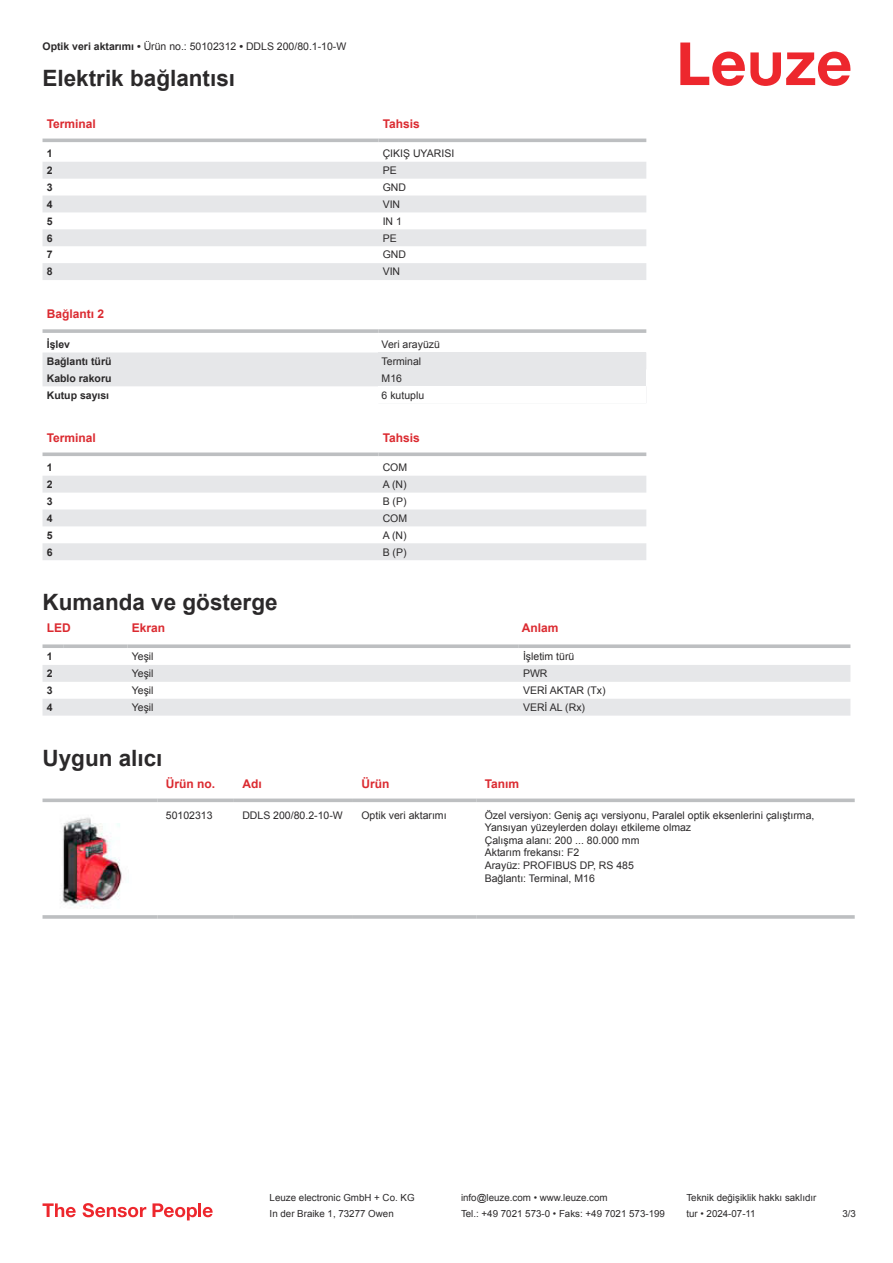
<style>
.page{position:relative;width:893px;height:1263px;background:#fff}
.page>*{position:absolute;margin:0;border:0;box-sizing:border-box;transform-origin:0 0}
.t1{font:700 22.5px "Arial";color:#2b292a}
.t2{font:700 12px "Arial";color:#db2a30}
.t3{font:10.5px/12.6px "Arial";color:#2b292a}
.t4{font:700 10.5px "Arial";color:#2b292a}
.t5{font:9.75px "Arial";color:#2b292a}
.s1{font-weight:700}
</style>
<div class="page">
<svg style="left:680px;top:43px;width:170px;height:43px"></svg>
<svg style="left:43px;top:138px;width:603px;height:1px"></svg>
<svg style="left:43px;top:162px;width:603px;height:118px;fill:#e6e7e9"></svg>
<hr style="left:43px;top:139px;width:335px;height:3px;background:#bdbfc1">
<hr style="left:378px;top:139px;width:268px;height:3px;background:#bdbfc1">
<div style="left:43px;top:352px;width:335px;height:34px;background:#e6e7e9"></div>
<svg style="left:43px;top:329px;width:335px;height:4px"></svg>
<svg style="left:378px;top:329px;width:268px;height:4px"></svg>
<div style="left:378px;top:352px;width:268px;height:17px;background:#e6e7e9"></div>
<div style="left:378px;top:369px;width:268px;height:17px;background:#e6e7e9"></div>
<svg style="left:43px;top:476px;width:603px;height:84px;fill:#e6e7e9"></svg>
<svg style="left:43px;top:452px;width:335px;height:4px"></svg>
<svg style="left:378px;top:452px;width:268px;height:4px"></svg>
<svg style="left:43px;top:665px;width:807px;height:51px"></svg>
<svg style="left:43px;top:644px;width:21px;height:4px"></svg>
<svg style="left:64px;top:644px;width:64px;height:4px"></svg>
<svg style="left:128px;top:644px;width:391px;height:4px;background:#c4c6c7"></svg>
<svg style="left:519px;top:644px;width:331px;height:4px"></svg>
<svg style="left:43px;top:798px;width:114px;height:4px"></svg>
<svg style="left:157px;top:798px;width:77px;height:4px"></svg>
<svg style="left:234px;top:798px;width:119px;height:4px"></svg>
<svg style="left:353px;top:798px;width:123px;height:4px"></svg>
<svg style="left:476px;top:798px;width:379px;height:4px;background:#c6c7c9"></svg>
<hr style="left:43px;top:915px;width:114px;height:4px;background:#bdbfc1">
<hr style="left:157px;top:915px;width:77px;height:4px;background:#c7c9cb">
<hr style="left:234px;top:915px;width:119px;height:4px;background:#bdbfc1">
<hr style="left:353px;top:915px;width:123px;height:4px;background:#bdbfc1">
<hr style="left:476px;top:915px;width:379px;height:4px;background:#c7c9cb">
<img style="left:62px;top:817px;width:60px;height:92px">
<svg style="left:43px;top:1203px;width:33px;height:14px"></svg>
<svg style="left:83px;top:1203px;width:63px;height:14px"></svg>
<svg style="left:153px;top:1203px;width:44px;height:17px"></svg>
<hr style="left:198px;top:1203px;width:3px;height:14px;background:#ed272d">
<svg style="left:203px;top:1207px;width:10px;height:10px"></svg>
<p class="t3" style="left:43px;top:41px;width:305px"><span class="s1">Optik veri aktarımı •</span> Ürün no.: 50102312 <span class="s1">•</span> DDLS 200/80.1-10-W</p>
<h1 class="t1" style="left:43px;top:63px;width:194px">Elektrik bağlantısı</h1>
<p class="t2" style="left:47px;top:115px;width:51px">Terminal</p>
<p class="t2" style="left:383px;top:119px;width:39px">Tahsis</p>
<p class="t4" style="left:47px;top:146px;width:7px">1</p>
<p class="t3" style="left:383px;top:147px;width:73px">ÇIKIŞ UYARISI</p>
<p class="t4" style="left:47px;top:163px;width:7px">2</p>
<p class="t3" style="left:383px;top:165px;width:16px">PE</p>
<p class="t4" style="left:47px;top:180px;width:7px">3</p>
<p class="t3" style="left:383px;top:181px;width:25px">GND</p>
<p class="t4" style="left:47px;top:197px;width:7px">4</p>
<p class="t3" style="left:383px;top:199px;width:19px">VIN</p>
<p class="t4" style="left:47px;top:217px;width:7px">5</p>
<p class="t3" style="left:383px;top:216px;width:21px">IN 1</p>
<p class="t4" style="left:47px;top:234px;width:7px">6</p>
<p class="t3" style="left:383px;top:232px;width:16px">PE</p>
<p class="t4" style="left:47px;top:251px;width:7px">7</p>
<p class="t3" style="left:383px;top:248px;width:25px">GND</p>
<p class="t4" style="left:47px;top:268px;width:7px">8</p>
<p class="t3" style="left:383px;top:266px;width:19px">VIN</p>
<p class="t2" style="left:47px;top:306px;width:59px">Bağlantı 2</p>
<p class="t4" style="left:47px;top:337px;width:25px">İşlev</p>
<p class="t3" style="left:382px;top:339px;width:60px">Veri arayüzü</p>
<p class="t4" style="left:47px;top:354px;width:66px">Bağlantı türü</p>
<p class="t3" style="left:382px;top:356px;width:41px">Terminal</p>
<p class="t4" style="left:47px;top:374px;width:66px">Kablo rakoru</p>
<p class="t3" style="left:382px;top:372px;width:22px">M16</p>
<p class="t4" style="left:47px;top:387px;width:64px">Kutup sayısı</p>
<p class="t3" style="left:382px;top:388px;width:44px">6 kutuplu</p>
<p class="t2" style="left:47px;top:429px;width:51px">Terminal</p>
<p class="t2" style="left:383px;top:433px;width:39px">Tahsis</p>
<p class="t4" style="left:47px;top:460px;width:7px">1</p>
<p class="t3" style="left:383px;top:461px;width:26px">COM</p>
<p class="t4" style="left:47px;top:477px;width:7px">2</p>
<p class="t3" style="left:383px;top:479px;width:25px">A (N)</p>
<p class="t4" style="left:47px;top:494px;width:7px">3</p>
<p class="t3" style="left:383px;top:496px;width:25px">B (P)</p>
<p class="t4" style="left:47px;top:511px;width:7px">4</p>
<p class="t3" style="left:383px;top:512px;width:26px">COM</p>
<p class="t4" style="left:47px;top:531px;width:7px">5</p>
<p class="t3" style="left:383px;top:530px;width:25px">A (N)</p>
<p class="t4" style="left:47px;top:548px;width:7px">6</p>
<p class="t3" style="left:383px;top:546px;width:25px">B (P)</p>
<h1 class="t1" style="left:43px;top:587px;width:237px">Kumanda ve gösterge</h1>
<p class="t2" style="left:47px;top:623px;width:25px">LED</p>
<p class="t2" style="left:132px;top:623px;width:35px">Ekran</p>
<p class="t2" style="left:522px;top:620px;width:38px">Anlam</p>
<p class="t4" style="left:47px;top:649px;width:7px">1</p>
<p class="t3" style="left:132px;top:650px;width:23px">Yeşil</p>
<p class="t3" style="left:523px;top:650px;width:53px">İşletim türü</p>
<p class="t4" style="left:47px;top:666px;width:7px">2</p>
<p class="t3" style="left:132px;top:667px;width:23px">Yeşil</p>
<p class="t3" style="left:523px;top:668px;width:26px">PWR</p>
<p class="t4" style="left:47px;top:683px;width:7px">3</p>
<p class="t3" style="left:132px;top:684px;width:23px">Yeşil</p>
<p class="t3" style="left:523px;top:684px;width:84px">VERİ AKTAR (Tx)</p>
<p class="t4" style="left:47px;top:700px;width:7px">4</p>
<p class="t3" style="left:132px;top:701px;width:23px">Yeşil</p>
<p class="t3" style="left:523px;top:701px;width:64px">VERİ AL (Rx)</p>
<h1 class="t1" style="left:43px;top:742px;width:122px">Uygun alıcı</h1>
<p class="t2" style="left:166px;top:779px;width:51px">Ürün no.</p>
<p class="t2" style="left:242px;top:775px;width:21px">Adı</p>
<p class="t2" style="left:361px;top:779px;width:29px">Ürün</p>
<p class="t2" style="left:485px;top:775px;width:36px">Tanım</p>
<p class="t3" style="left:166px;top:809px;width:48px">50102313</p>
<p class="t3" style="left:242px;top:809px;width:102px">DDLS 200/80.2-10-W</p>
<p class="t3" style="left:361px;top:808px;width:87px">Optik veri aktarımı</p>
<p class="t3" style="left:485px;top:808px;width:331px">Özel versiyon: Geniş açı versiyonu, Paralel optik eksenlerini çalıştırma, Yansıyan yüzeylerden dolayı etkileme olmaz<br>Çalışma alanı: 200 ... 80.000 mm<br>Aktarım frekansı: F2<br>Arayüz: PROFIBUS DP, RS 485<br>Bağlantı: Terminal, M16</p>
<p class="t5" style="left:270px;top:1191px;width:146px">Leuze electronic GmbH + Co. KG</p>
<p class="t5" style="left:461px;top:1191px;width:148px">info@leuze.com • www.leuze.com</p>
<p class="t5" style="left:686px;top:1191px;width:132px">Teknik değişiklik hakkı saklıdır</p>
<p class="t5" style="left:270px;top:1207px;width:126px">In der Braike 1, 73277 Owen</p>
<p class="t5" style="left:461px;top:1207px;width:205px">Tel.: +49 7021 573-0 • Faks: +49 7021 573-199</p>
<p class="t5" style="left:686px;top:1207px;width:71px">tur • 2024-07-11</p>
<p class="t5" style="left:842px;top:1210px;width:15px">3 /3</p>
</div>
